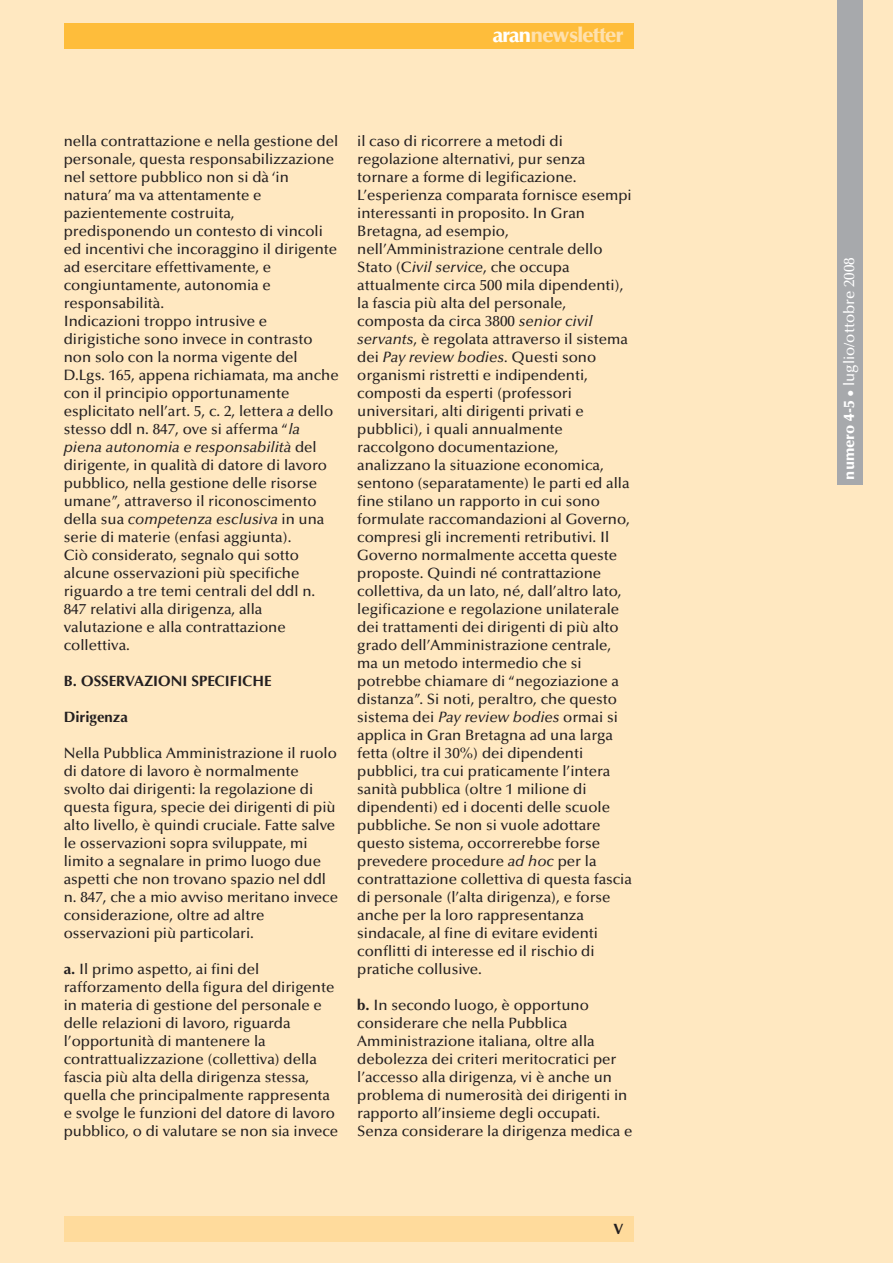
<style>
.page{position:relative;width:893px;height:1263px;background:#ffe8c1}
.page>*{position:absolute;margin:0;border:0;box-sizing:border-box;transform-origin:0 0}
.t1{font:900 21px "Optima";letter-spacing:-.05em;color:#ffe1ae}
.t2{font:500 15px/18px "Optima";color:#231f20}
.t3{font:700 15px "Optima";color:#231f20}
.t4{font:500 15px "Optima";color:#fff}
.s1{color:#fff}
.s2{font-style:italic}
.s3{font-weight:700}
.s4{font-weight:900}
</style>
<div class="page">
<div style="left:838px;top:0;width:25px;height:485px;background:#a7a9ac"></div>
<div style="left:64px;top:1216px;width:570px;height:26px;background:#ffdb9c"></div>
<div style="left:64px;top:23px;width:570px;height:26px;background:#febd3b"></div>
<h1 class="t1" style="left:493px;top:26px;width:132px"><span class="s1">aran</span>newsletter</h1>
<p class="t2" style="left:64px;top:133px;width:277px">nella contrattazione e nella gestione del personale, questa responsabilizzazione nel settore pubblico non si dà ‘in natura’ ma va attentamente e pazientemente costruita, predisponendo un contesto di vincoli ed incentivi che incoraggino il dirigente ad esercitare effettivamente, e congiuntamente, autonomia e responsabilità.<br>Indicazioni troppo intrusive e dirigistiche sono invece in contrasto non solo con la norma vigente del D.Lgs. 165, appena richiamata, ma anche con il principio opportunamente esplicitato nell’art. 5, c. 2, lettera <span class="s2">a</span> dello stesso ddl n. 847, ove si afferma “<span class="s2">la piena autonomia e responsabilità</span> del dirigente, in qualità di datore di lavoro pubblico, nella gestione delle risorse umane”, attraverso il riconoscimento della sua <span class="s2">competenza esclusiva</span> in una serie di materie (enfasi aggiunta).<br>Ciò considerato, segnalo qui sotto alcune osservazioni più specifiche riguardo a tre temi centrali del ddl n.<br>847 relativi alla dirigenza, alla valutazione e alla contrattazione collettiva.</p>
<p class="t3" style="left:64px;top:674px;width:209px">B. OSSERVAZIONI SPECIFICHE</p>
<p class="t3" style="left:64px;top:710px;width:66px">Dirigenza</p>
<p class="t2" style="left:64px;top:745px;width:276px">Nella Pubblica Amministrazione il ruolo di datore di lavoro è normalmente svolto dai dirigenti: la regolazione di questa figura, specie dei dirigenti di più alto livello, è quindi cruciale. Fatte salve le osservazioni sopra sviluppate, mi limito a segnalare in primo luogo due aspetti che non trovano spazio nel ddl n. 847, che a mio avviso meritano invece considerazione, oltre ad altre osservazioni più particolari.</p>
<p class="t2" style="left:64px;top:961px;width:276px"><span class="s3">a.</span> Il primo aspetto, ai fini del rafforzamento della figura del dirigente in materia di gestione del personale e delle relazioni di lavoro, riguarda l’opportunità di mantenere la contrattualizzazione (collettiva) della fascia più alta della dirigenza stessa, quella che principalmente rappresenta e svolge le funzioni del datore di lavoro pubblico, o di valutare se non sia invece</p>
<p class="t2" style="left:357px;top:133px;width:276px">il caso di ricorrere a metodi di regolazione alternativi, pur senza tornare a forme di legificazione.<br>L’esperienza comparata fornisce esempi interessanti in proposito. In Gran Bretagna, ad esempio, nell’Amministrazione centrale dello Stato (C<span class="s2">ivil service</span>, che occupa attualmente circa 500 mila dipendenti), la fascia più alta del personale, composta da circa 3800 <span class="s2">senior civil servants</span>, è regolata attraverso il sistema dei <span class="s2">Pay review bodies.</span> Questi sono organismi ristretti e indipendenti, composti da esperti (professori universitari, alti dirigenti privati e pubblici), i quali annualmente raccolgono documentazione, analizzano la situazione economica, sentono (separatamente) le parti ed alla fine stilano un rapporto in cui sono formulate raccomandazioni al Governo, compresi gli incrementi retributivi. Il Governo normalmente accetta queste proposte. Quindi né contrattazione collettiva, da un lato, né, dall’altro lato, legificazione e regolazione unilaterale dei trattamenti dei dirigenti di più alto grado dell’Amministrazione centrale, ma un metodo intermedio che si potrebbe chiamare di “negoziazione a distanza”. Si noti, peraltro, che questo sistema dei <span class="s2">Pay review bodies</span> ormai si applica in Gran Bretagna ad una larga fetta (oltre il 30%) dei dipendenti pubblici, tra cui praticamente l’intera sanità pubblica (oltre 1 milione di dipendenti) ed i docenti delle scuole pubbliche. Se non si vuole adottare questo sistema, occorrerebbe forse prevedere procedure <span class="s2">ad hoc</span> per la contrattazione collettiva di questa fascia di personale (l’alta dirigenza), e forse anche per la loro rappresentanza sindacale, al fine di evitare evidenti conflitti di interesse ed il rischio di pratiche collusive.</p>
<p class="t2" style="left:357px;top:997px;width:277px"><span class="s3">b.</span> In secondo luogo, è opportuno considerare che nella Pubblica Amministrazione italiana, oltre alla debolezza dei criteri meritocratici per l’accesso alla dirigenza, vi è anche un problema di numerosità dei dirigenti in rapporto all’insieme degli occupati.<br>Senza considerare la dirigenza medica e</p>
<p class="t3" style="left:614px;top:1223px;width:12px">V</p>
<p class="t4" style="left:843px;top:480px;width:224px;rotate:-90deg"><span class="s4">numero 4-5</span> • luglio/ottobre 2008</p>
</div>
